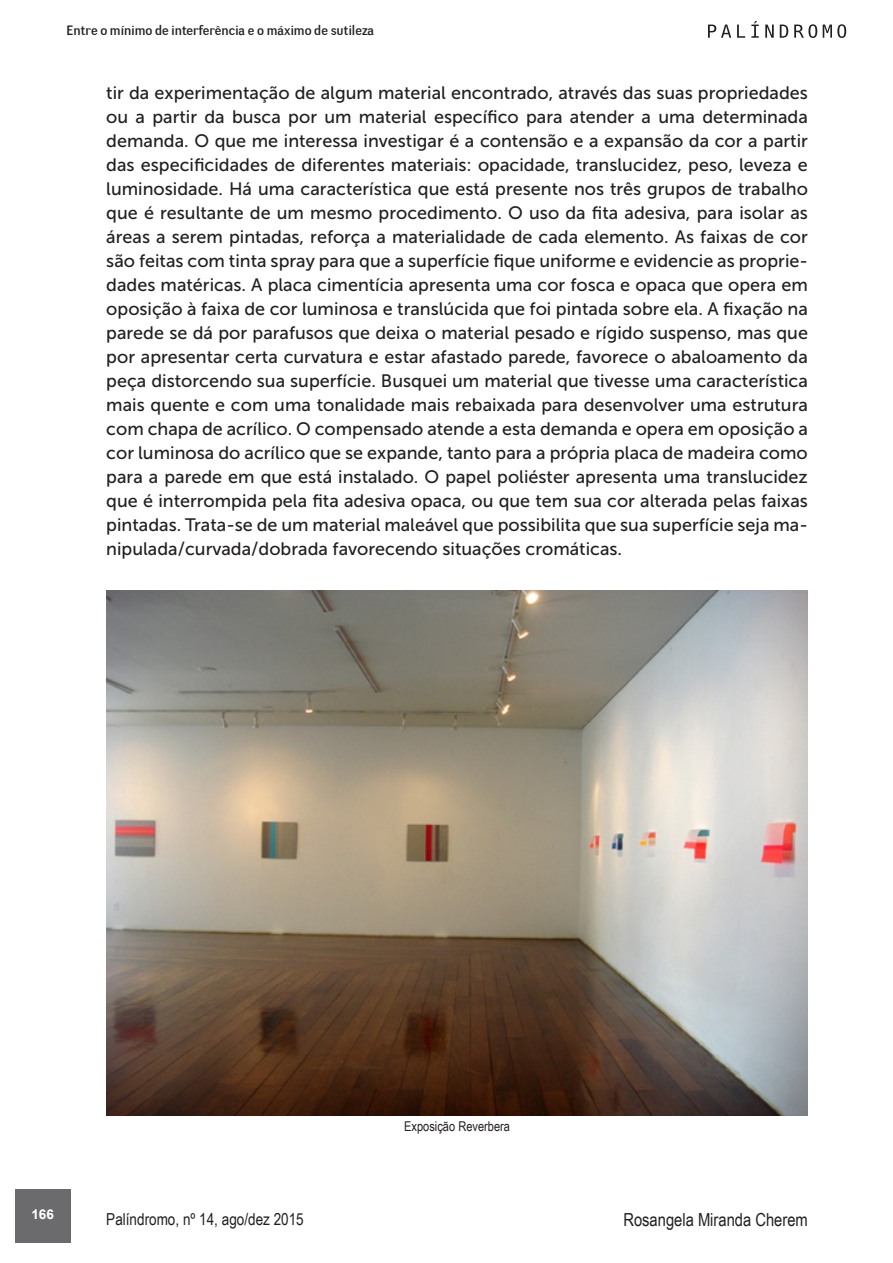
<style>
.page{position:relative;width:893px;height:1263px;background:#fff}
.page>*{position:absolute;margin:0;border:0;box-sizing:border-box;transform-origin:0 0}
.Corpo{font:18px/24px "Museo Sans 500";color:#231f20;text-align:justify}
.t1{font:18px "Arial Narrow";color:#231f20}
.t2{font:16.5px "Arial Narrow";color:#231f20}
.t3{font:13.5px "Negotiate Free";color:#231f20}
.legenda{font:13.5px "Arial Narrow";color:#231f20}
.t4{font:700 13.5px "Arial";color:#fff}
</style>
<div class="page">
<div style="left:15px;top:1189px;width:55px;height:53px;background:#6b6b6e"></div>
<svg style="left:708px;top:25px;width:23px;height:13px"></svg>
<svg style="left:737px;top:25px;width:8px;height:13px"></svg>
<svg style="left:751px;top:21px;width:8px;height:17px"></svg>
<svg style="left:765px;top:25px;width:9px;height:13px"></svg>
<svg style="left:780px;top:25px;width:8px;height:13px"></svg>
<svg style="left:794px;top:24px;width:23px;height:14px"></svg>
<svg style="left:823px;top:24px;width:23px;height:14px"></svg>
<img style="left:107px;top:590px;width:701px;height:525px">
<p class="t3" style="left:67px;top:22px;width:309px">Entre o mínimo de interferência e o máximo de sutileza</p>
<p class="Corpo" style="left:106px;top:80px;width:703px">tir da experimentação de algum material encontrado, através das suas propriedades ou a partir da busca por um material específico para atender a uma determinada demanda. O que me interessa investigar é a contensão e a expansão da cor a partir das especificidades de diferentes materiais: opacidade, translucidez, peso, leveza e luminosidade. Há uma característica que está presente nos três grupos de trabalho que é resultante de um mesmo procedimento. O uso da fita adesiva, para isolar as áreas a serem pintadas, reforça a materialidade de cada elemento. As faixas de cor são feitas com tinta spray para que a superfície fique uniforme e evidencie as proprie&shy;dades matéricas. A placa cimentícia apresenta uma cor fosca e opaca que opera em oposição à faixa de cor luminosa e translúcida que foi pintada sobre ela. A fixação na parede se dá por parafusos que deixa o material pesado e rígido suspenso, mas que por apresentar certa curvatura e estar afastado parede, favorece o abaloamento da peça distorcendo sua superfície. Busquei um material que tivesse uma característica mais quente e com uma tonalidade mais rebaixada para desenvolver uma estrutura com chapa de acrílico. O compensado atende a esta demanda e opera em oposição a cor luminosa do acrílico que se expande, tanto para a própria placa de madeira como para a parede em que está instalado. O papel poliéster apresenta uma translucidez que é interrompida pela fita adesiva opaca, ou que tem sua cor alterada pelas faixas pintadas. Trata-se de um material maleável que possibilita que sua superfície seja ma&shy;nipulada/curvada/dobrada favorecendo situações cromáticas.</p>
<p class="t4" style="left:31px;top:1205px;width:24px">166</p>
<p class="legenda" style="left:404px;top:1116px;width:107px">Exposição Reverbera</p>
<p class="t2" style="left:106px;top:1206px;width:199px">Palíndromo, nº 14, ago/dez 2015</p>
<p class="t1" style="left:623px;top:1206px;width:186px">Rosangela Miranda Cherem</p>
</div>
